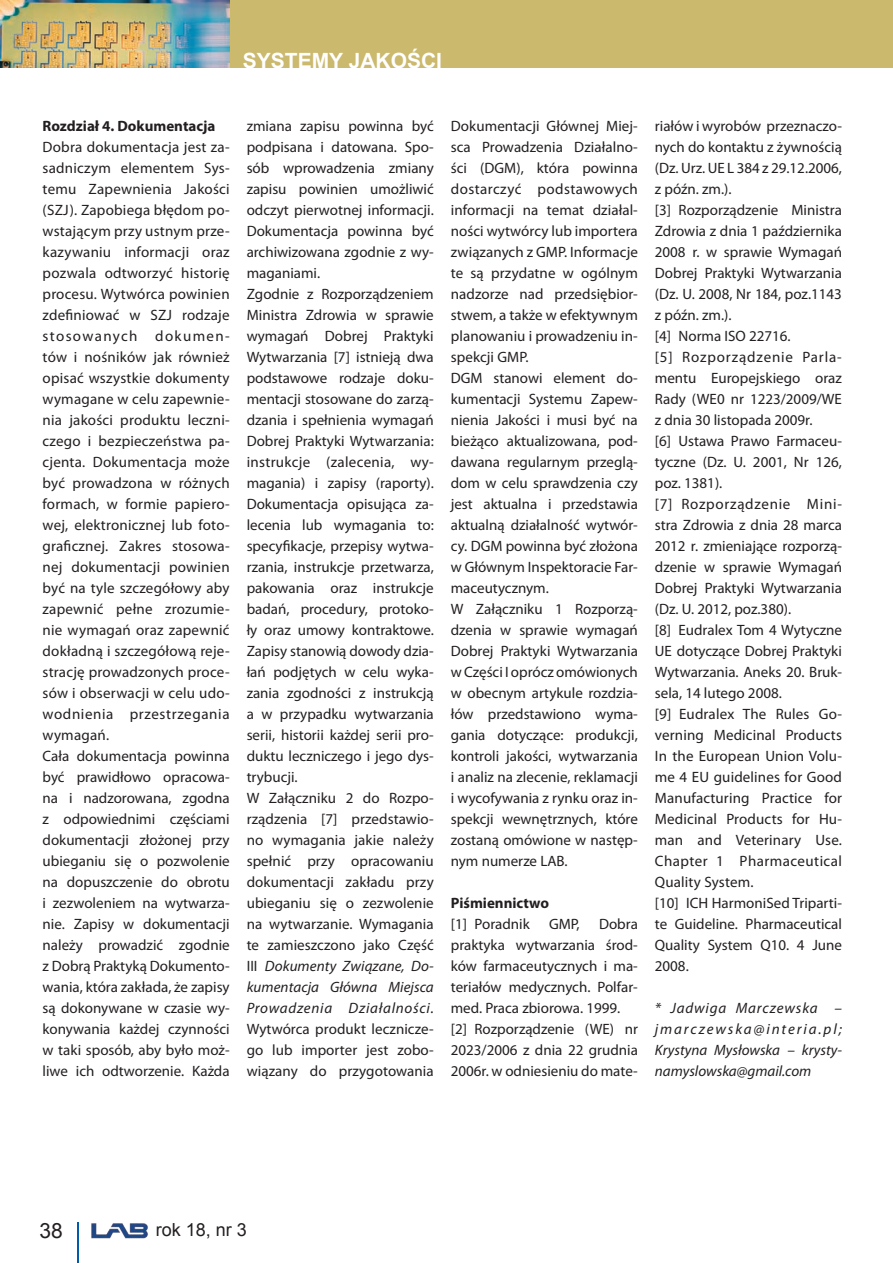
<style>
.page{position:relative;width:893px;height:1263px;background:#fff}
.page>*{position:absolute;margin:0;border:0;box-sizing:border-box;transform-origin:0 0}
.t1{font:700 21px "Arial";color:#fff}
.t2{font:21px "Arial";color:#231f20}
.t3{font:18px "Arial";color:#231f20}
.t4{font:15px/21px "Myriad Pro";color:#231f20}
.t5{font:italic 15px/21px "Myriad Pro";color:#231f20;text-align:justify}
.t6{font:700 15px "Myriad Pro";color:#231f20}
.s1{font-style:italic}
</style>
<div class="page">
<hr style="left:77px;top:1222px;width:2px;height:41px;background:#015aaa">
<img style="left:91px;top:1223px;width:57px;height:16px">
<div style="left:0;top:0;width:893px;height:67px;background:#cbb96e"></div>
<img style="left:0;top:0;width:230px;height:68px">
<h1 class="t1" style="left:243px;top:46px;width:150px">ŚRODOWISKO</h1>
<h1 class="t1" style="left:243px;top:46px;width:201px">SYSTEMY JAKOŚCI</h1>
<p class="t6" style="left:43px;top:116px;width:174px">Rozdział 4. Dokumentacja</p>
<p class="t4" style="left:43px;top:136px;width:189px">Dobra dokumentacja jest za&shy;sadniczym elementem Sys&shy;temu Zapewnienia Jakości (SZJ). Zapobiega błędom po&shy;wstającym przy ustnym prze&shy;kazywaniu informacji oraz pozwala odtworzyć historię procesu. Wytwórca powinien zdefiniować w SZJ rodzaje stosowanych dokumen&shy;tów i nośników jak również opisać wszystkie dokumenty wymagane w celu zapewnie&shy;nia jakości produktu leczni&shy;czego i bezpieczeństwa pa&shy;cjenta. Dokumentacja może być prowadzona w różnych formach, w formie papiero&shy;wej, elektronicznej lub foto&shy;graficznej. Zakres stosowa&shy;nej dokumentacji powinien być na tyle szczegółowy aby zapewnić pełne zrozumie&shy;nie wymagań oraz zapewnić dokładną i szczegółową reje&shy;strację prowadzonych proce&shy;sów i obserwacji w celu udo&shy;wodnienia przestrzegania wymagań.<br>Cała dokumentacja powinna być prawidłowo opracowa&shy;na i nadzorowana, zgodna z odpowiednimi częściami dokumentacji złożonej przy ubieganiu się o pozwolenie na dopuszczenie do obrotu i zezwoleniem na wytwarza&shy;nie. Zapisy w dokumentacji należy prowadzić zgodnie z Dobrą Praktyką Dokumento&shy;wania, która zakłada, że zapisy są dokonywane w czasie wy&shy;konywania każdej czynności w taki sposób, aby było moż&shy;liwe ich odtworzenie. Każda</p>
<p class="t4" style="left:247px;top:115px;width:189px">zmiana zapisu powinna być podpisana i datowana. Spo&shy;sób wprowadzenia zmiany zapisu powinien umożliwić odczyt pierwotnej informacji.<br>Dokumentacja powinna być archiwizowana zgodnie z wy&shy;maganiami.<br>Zgodnie z Rozporządzeniem<br>Ministra Zdrowia w sprawie wymagań Dobrej Praktyki<br>Wytwarzania [7] istnieją dwa podstawowe rodzaje doku&shy;mentacji stosowane do zarzą&shy;dzania i spełnienia wymagań<br>Dobrej Praktyki Wytwarzania: instrukcje (zalecenia, wy&shy;magania) i zapisy (raporty).<br>Dokumentacja opisująca za&shy;lecenia lub wymagania to: specyfikacje, przepisy wytwa&shy;rzania, instrukcje przetwarza, pakowania oraz instrukcje badań, procedury, protoko&shy;ły oraz umowy kontraktowe.<br>Zapisy stanowią dowody dzia&shy;łań podjętych w celu wyka&shy;zania zgodności z instrukcją a w przypadku wytwarzania serii, historii każdej serii pro&shy;duktu leczniczego i jego dys&shy;trybucji.<br>W Załączniku 2 do Rozpo&shy;rządzenia [7] przedstawio&shy;no wymagania jakie należy spełnić przy opracowaniu dokumentacji zakładu przy ubieganiu się o zezwolenie na wytwarzanie. Wymagania te zamieszczono jako Część<br>III <span class="s1">Dokumenty Związane, Do&shy;kumentacja Główna Miejsca<br>Prowadzenia Działalności.</span></p>
<p class="t4" style="left:247px;top:1018px;width:189px;text-align:justify">Wytwórca produkt lecznicze&shy;go lub importer jest zobo&shy;wiązany do przygotowania</p>
<p class="t4" style="left:451px;top:115px;width:189px">Dokumentacji Głównej Miej&shy;sca Prowadzenia Działalno&shy;ści (DGM), która powinna dostarczyć podstawowych informacji na temat działal&shy;ności wytwórcy lub importera związanych z GMP. Informacje te są przydatne w ogólnym nadzorze nad przedsiębior&shy;stwem, a także w efektywnym planowaniu i prowadzeniu in&shy;spekcji GMP.<br>DGM stanowi element do&shy;kumentacji Systemu Zapew&shy;nienia Jakości i musi być na bieżąco aktualizowana, pod&shy;dawana regularnym przeglą&shy;dom w celu sprawdzenia czy jest aktualna i przedstawia aktualną działalność wytwór&shy;cy. DGM powinna być złożona w Głównym Inspektoracie Far&shy;maceutycznym.<br>W Załączniku 1 Rozporzą&shy;dzenia w sprawie wymagań<br>Dobrej Praktyki Wytwarzania w Części I oprócz omówionych w obecnym artykule rozdzia&shy;łów przedstawiono wyma&shy;gania dotyczące: produkcji, kontroli jakości, wytwarzania i analiz na zlecenie, reklamacji i wycofywania z rynku oraz in&shy;spekcji wewnętrznych, które zostaną omówione w następ&shy;nym numerze LAB.</p>
<p class="t6" style="left:451px;top:893px;width:100px">Piśmiennictwo</p>
<p class="t4" style="left:451px;top:913px;width:80px">[1] Poradnik</p>
<p class="t4" style="left:549px;top:913px;width:32px">GMP,</p>
<p class="t4" style="left:451px;top:913px;width:189px;text-indent:148px">Dobra praktyka wytwarzania środ&shy;ków farmaceutycznych i ma&shy;teriałów medycznych. Polfar&shy;med. Praca zbiorowa. 1999. [2] Rozporządzenie (WE) nr<br>2023/2006 z dnia 22 grudnia<br>2006r. w odniesieniu do mate-</p>
<p class="t4" style="left:655px;top:115px;width:189px">riałów i wyrobów przeznaczo&shy;nych do kontaktu z żywnością (Dz. Urz. UE L 384 z 29.12.2006, z późn. zm.).<br>[3] Rozporządzenie Ministra<br>Zdrowia z dnia 1 października<br>2008 r. w sprawie Wymagań<br>Dobrej Praktyki Wytwarzania (Dz. U. 2008, Nr 184, poz.1143 z późn. zm.).<br>[4] Norma ISO 22716.<br>[5] Rozporządzenie Parla&shy;mentu Europejskiego oraz<br>Rady (WE0 nr 1223/2009/WE z dnia 30 listopada 2009r.<br>[6] Ustawa Prawo Farmaceu&shy;tyczne (Dz. U. 2001, Nr 126, poz. 1381).<br>[7] Rozporządzenie Mini&shy;stra Zdrowia z dnia 28 marca<br>2012 r. zmieniające rozporzą&shy;dzenie w sprawie Wymagań<br>Dobrej Praktyki Wytwarzania (Dz. U. 2012, poz.380).<br>[8] Eudralex Tom 4 Wytyczne<br>UE dotyczące Dobrej Praktyki<br>Wytwarzania. Aneks 20. Bruk&shy;sela, 14 lutego 2008.<br>[9] Eudralex The Rules Go&shy;verning Medicinal Products<br>In the European Union Volu&shy;me 4 EU guidelines for Good<br>Manufacturing Practice for<br>Medicinal Products for Hu&shy;man and Veterinary Use.<br>Chapter 1 Pharmaceutical<br>Quality System.<br>[10] ICH HarmoniSed Triparti&shy;te Guideline. Pharmaceutical<br>Quality System Q10. 4 June<br>2008.</p>
<p class="t5" style="left:655px;top:997px;width:189px">* Jadwiga Marczewska – jmarczewska@interia.pl; Krystyna Mysłowska – krysty&shy;namyslowska@gmail.com</p>
<h1 class="t2" style="left:39px;top:1217px;width:25px">38</h1>
<p class="t3" style="left:156px;top:1218px;width:93px">rok 18, nr 3</p>
</div>
